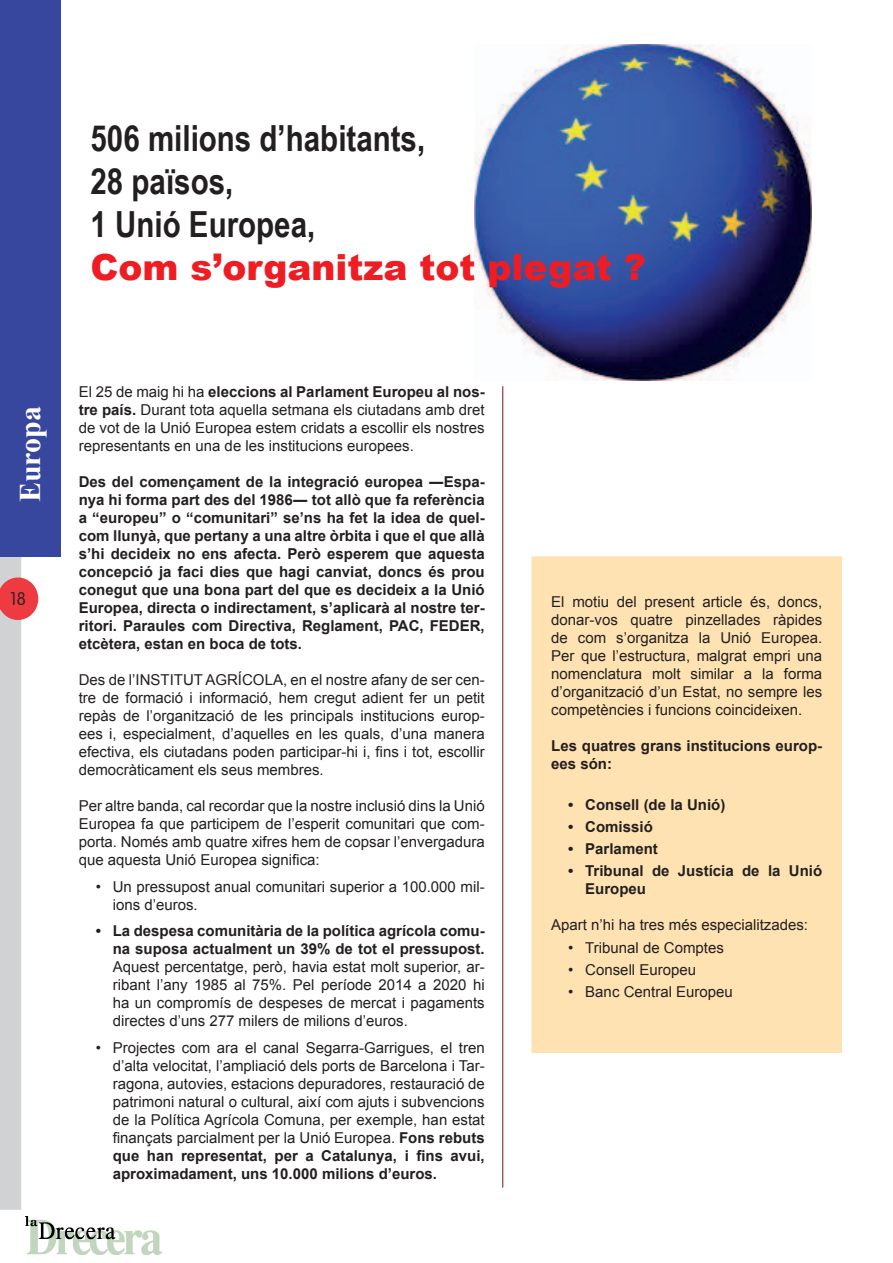
<style>
.page{position:relative;width:893px;height:1263px;background:#fff}
.page>*{position:absolute;margin:0;border:0;box-sizing:border-box;transform-origin:0 0}
.t1{font:700 36px/43.2px "Arial Narrow";color:#231f20}
.t2{font:900 36px "Arial";color:#ee1d23}
.t3{font:700 30px "Times New Roman";color:#fff}
.t4{font:100 18px "VAG Rounded Std";color:#231f20}
.t5{font:15px/18px "Arial";color:#231f20;text-align:justify}
.t6{font:700 15px/18px "Arial";color:#231f20}
.s1{font-weight:700}
</style>
<div class="page">
<svg style="left:0;top:557px;width:38px;height:653px"></svg>
<img style="left:26px;top:1216px;width:136px;height:38px">
<img style="left:474px;top:45px;width:338px;height:336px">
<div style="left:532px;top:557px;width:309px;height:495px;background:#fee2b2"></div>
<div style="left:531px;top:556px;width:311px;height:497px;border:2px solid #fee2b2"></div>
<hr style="left:502px;top:386px;width:1px;height:801px;background:#7a1113">
<div style="left:0;top:0;width:60px;height:557px;background:#38479e"></div>
<h1 class="t1" style="left:91px;top:115px;width:336px">506 milions d’habitants,<br>28 països,<br>1 Unió Europea,</h1>
<h1 class="t2" style="left:91px;top:241px;width:557px">Com s’organitza tot plegat ?</h1>
<h2 class="t3" style="left:9px;top:502px;width:98px;rotate:-90deg">Europa</h2>
<p class="t4" style="left:10px;top:589px;width:17px">18</p>
<p class="t5" style="left:79px;top:383px;width:408px">El 25 de maig hi ha <span class="s1">eleccions al Parlament Europeu al nos&shy;tre país.</span> Durant tota aquella setmana els ciutadans amb dret de vot de la Unió Europea estem cridats a escollir els nostres representants en una de les institucions europees.</p>
<p class="t6" style="left:79px;top:473px;width:408px;text-align:justify">Des del començament de la integració europea ―Espa&shy;nya hi forma part des del 1986― tot allò que fa referència a “europeu” o “comunitari” se’ns ha fet la idea de quel&shy;com llunyà, que pertany a una altre òrbita i que el que allà s’hi decideix no ens afecta. Però esperem que aquesta concepció ja faci dies que hagi canviat, doncs és prou conegut que una bona part del que es decideix a la Unió Europea, directa o indirectament, s’aplicarà al nostre ter&shy;ritori. Paraules com Directiva, Reglament, PAC, FEDER, etcètera, estan en boca de tots.</p>
<p class="t5" style="left:79px;top:671px;width:408px">Des de l’INSTITUT AGRÍCOLA, en el nostre afany de ser cen&shy;tre de formació i informació, hem cregut adient fer un petit repàs de l’organització de les principals institucions europ&shy;ees i, especialment, d’aquelles en les quals, d’una manera efectiva, els ciutadans poden participar-hi i, fins i tot, escollir democràticament els seus membres.</p>
<p class="t5" style="left:79px;top:797px;width:407px">Per altre banda, cal recordar que la nostre inclusió dins la Unió Europea fa que participem de l’esperit comunitari que com&shy;porta. Només amb quatre xifres hem de copsar l’envergadura que aquesta Unió Europea significa:</p>
<p class="t5" style="left:113px;top:878px;width:373px;text-indent:-17px">• Un pressupost anual comunitari superior a 100.000 mil&shy;ions d’euros.</p>
<p class="t6" style="left:96px;top:922px;width:390px;text-align:right">• La despesa comunitària de la política agrícola comu&shy;na suposa actualment un 39% de tot el pressupost.</p>
<p class="t5" style="left:113px;top:958px;width:373px">Aquest percentatge, però, havia estat molt superior, ar&shy;ribant l’any 1985 al 75%. Pel període 2014 a 2020 hi ha un compromís de despeses de mercat i pagaments directes d’uns 277 milers de milions d’euros.</p>
<p class="t5" style="left:113px;top:1039px;width:373px;text-indent:-17px">• Projectes com ara el canal Segarra-Garrigues, el tren d’alta velocitat, l’ampliació dels ports de Barcelona i Tar&shy;ragona, autovies, estacions depuradores, restauració de patrimoni natural o cultural, així com ajuts i subvencions de la Política Agrícola Comuna, per exemple, han estat finançats parcialment per la Unió Europea. <span class="s1">Fons rebuts que han representat, per a Catalunya, i fins avui, aproximadament, uns 10.000 milions d’euros.</span></p>
<p class="t5" style="left:551px;top:593px;width:272px">El motiu del present article és, doncs, donar-vos quatre pinzellades ràpides de com s’organitza la Unió Europea.<br>Per que l’estructura, malgrat empri una nomenclatura molt similar a la forma d’organització d’un Estat, no sempre les competències i funcions coincideixen.</p>
<p class="t6" style="left:551px;top:737px;width:272px">Les quatres grans institucions europ&shy;ees són:</p>
<p class="t6" style="left:568px;top:796px;width:159px">• Consell (de la Unió)</p>
<p class="t6" style="left:568px;top:818px;width:86px">• Comissió</p>
<p class="t6" style="left:568px;top:840px;width:91px">• Parlament</p>
<p class="t6" style="left:585px;top:862px;width:238px;text-indent:-17px">• Tribunal de Justícia de la Unió<br>Europeu</p>
<p class="t5" style="left:551px;top:916px;width:258px">Apart n’hi ha tres més especialitzades:</p>
<p class="t5" style="left:568px;top:938px;width:157px">• Tribunal de Comptes</p>
<p class="t5" style="left:568px;top:961px;width:129px">• Consell Europeu</p>
<p class="t5" style="left:568px;top:983px;width:166px">• Banc Central Europeu</p>
</div>
